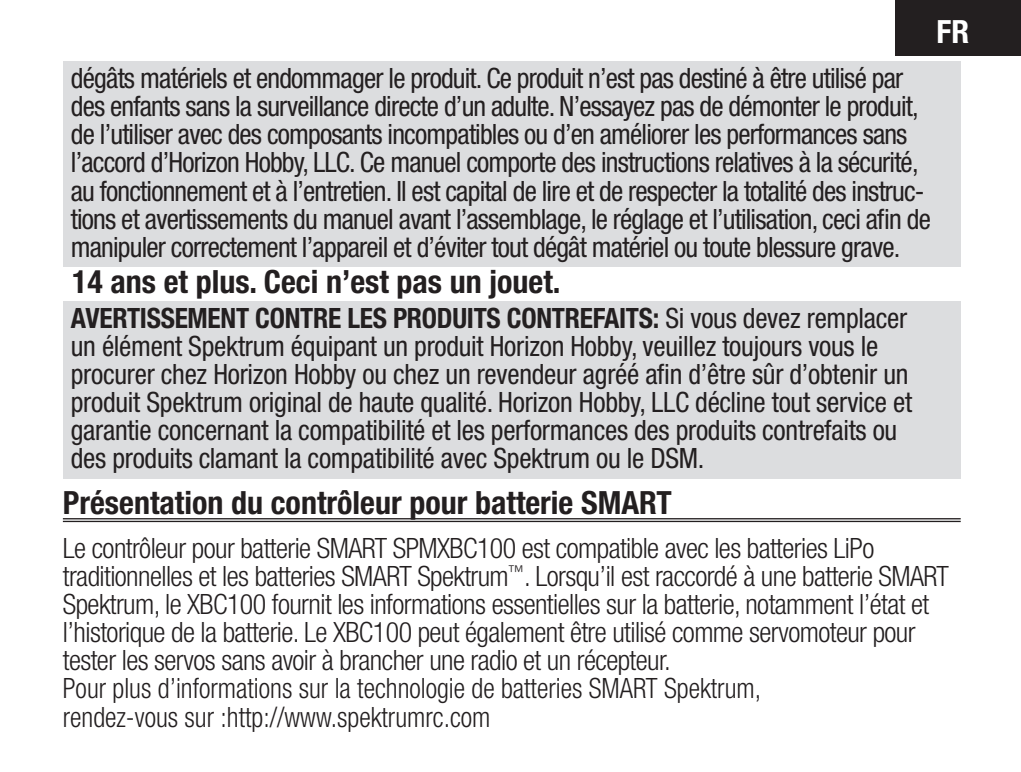
<style>
.page{position:relative;width:1021px;height:772px;background:#fff}
.page>*{position:absolute;margin:0;border:0;box-sizing:border-box;transform-origin:0 0}
.Section_Header{font:700 condensed 32px "Helvetica Neue LT Std";color:#231f20}
.Body{font:700 condensed 32px "Helvetica Neue LT Std";color:#231f20}
.t1{font:700 condensed 32px "Helvetica Neue LT Std";color:#fff}
.Body_Text{font:condensed 28px/28px "Helvetica Neue LT Std";letter-spacing:-.03em;color:#231f20}
.Body_Text-2{font:condensed 28px/28px "Helvetica Neue LT Std";letter-spacing:-.01em;color:#231f20}
.body{font:300 condensed 28px/28px "Helvetica Neue LT Std";letter-spacing:-.02em;color:#231f20}
.body-2{font:300 condensed 28px/28px "Helvetica Neue LT Std";color:#231f20;scale:.95 1}
.s1{font-weight:700}
</style>
<div class="page">
<div style="left:895px;top:0;width:125px;height:55px;background:#231f20"></div>
<div style="left:63px;top:62px;width:897px;height:204px;background:#dcdddf"></div>
<div style="left:63px;top:301px;width:897px;height:177px;background:#dcdddf"></div>
<hr style="left:63px;top:517px;width:897px;height:2px;background:#231f20">
<hr style="left:63px;top:520px;width:897px;height:1px;background:#231f20">
<p class="t1" style="left:936px;top:13px;width:34px">FR</p>
<p class="Body_Text" style="left:71px;top:64px;width:861px">dégâts matériels et endommager le produit. Ce produit n’est pas destiné à être utilisé par des enfants sans la surveillance directe d’un adulte. N’essayez pas de démonter le produit, de l’utiliser avec des composants incompatibles ou d’en améliorer les performances sans l’accord d’Horizon Hobby, LLC. Ce manuel comporte des instructions relatives à la sécurité, au fonctionnement et à l’entretien. Il est capital de lire et de respecter la totalité des instruc&shy;tions et avertissements du manuel avant l’assemblage, le réglage et l’utilisation, ceci afin de manipuler correctement l’appareil et d’éviter tout dégât matériel ou toute blessure grave.</p>
<p class="Body" style="left:72px;top:261px;width:490px">14 ans et plus. Ceci n’est pas un jouet.</p>
<p class="Body_Text-2" style="left:71px;top:303px;width:842px"><span class="s1">AVERTISSEMENT CONTRE LES PRODUITS CONTREFAITS:</span> Si vous devez remplacer un élément Spektrum équipant un produit Horizon Hobby, veuillez toujours vous le procurer chez Horizon Hobby ou chez un revendeur agréé afin d’être sûr d’obtenir un produit Spektrum original de haute qualité. Horizon Hobby, LLC décline tout service et garantie concernant la compatibilité et les performances des produits contrefaits ou des produits clamant la compatibilité avec Spektrum ou le DSM.</p>
<p class="Section_Header" style="left:63px;top:483px;width:610px">Présentation du contrôleur pour batterie SMART</p>
<p class="body" style="left:63px;top:533px;width:887px">Le contrôleur pour batterie SMART SPMXBC100 est compatible avec les batteries LiPo traditionnelles et les batteries SMART Spektrum<sup>™</sup>. Lorsqu’il est raccordé à une batterie SMART Spektrum, le XBC100 fournit les informations essentielles sur la batterie, notamment l’état et l’historique de la batterie. Le XBC100 peut également être utilisé comme servomoteur pour tester les servos sans avoir à brancher une radio et un récepteur.</p>
<p class="body-2" style="left:63px;top:673px;width:736px">Pour plus d’informations sur la technologie de batteries SMART Spektrum, rendez-vous sur :http://www.spektrumrc.com</p>
</div>
